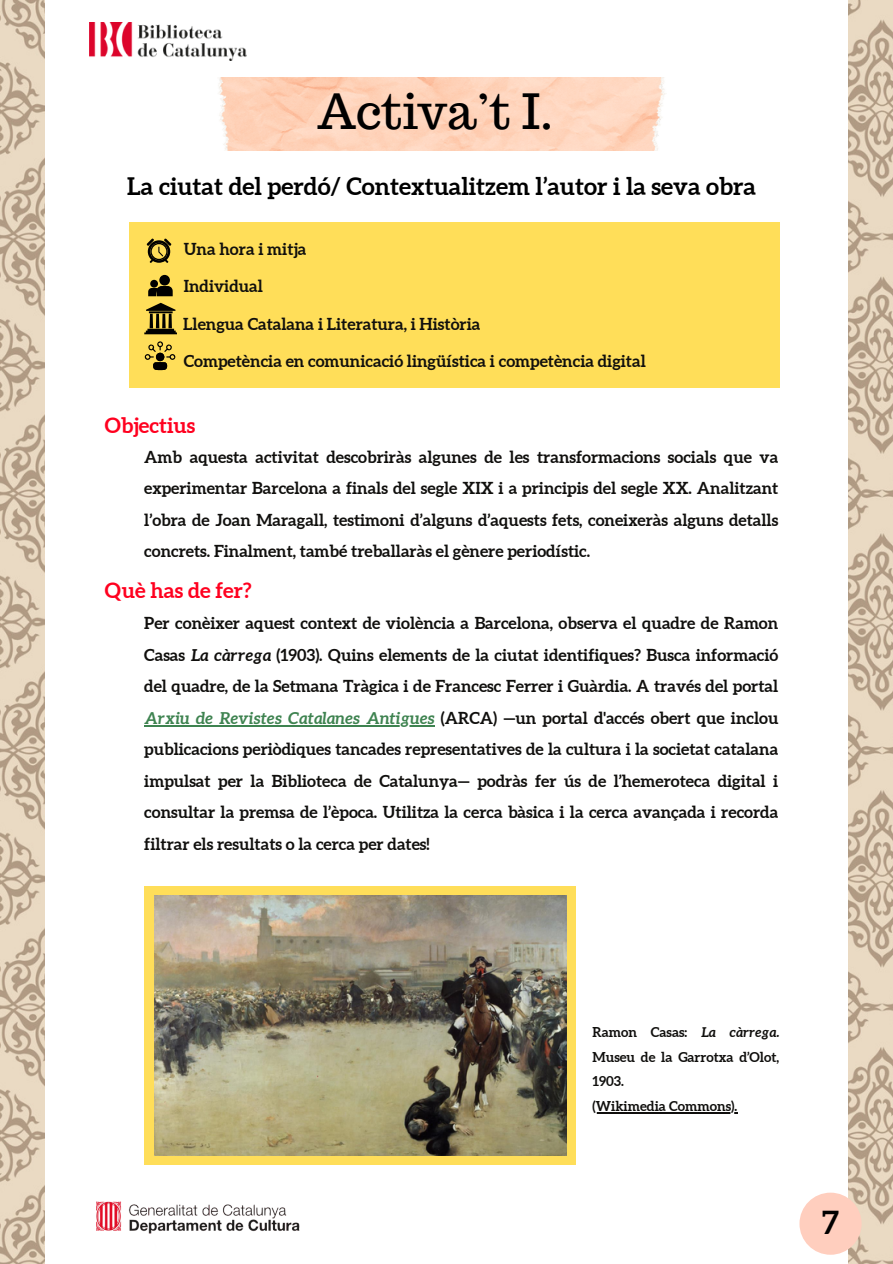
<style>
.page{position:relative;width:893px;height:1264px;background:#fff}
.page>*{position:absolute;margin:0;border:0;box-sizing:border-box;transform-origin:0 0}
.t1{font:47.55px "Trocchi";color:#000}
.t2{font:700 31.65px "Aleo";color:#000}
.t3{font:700 24.15px "Aleo";color:#000}
.t4{font:700 21.15px "Aleo";color:#ff001f}
.t5{font:700 16.5px/31.5px "Aleo";color:#100f0d;text-align:justify}
.t6{font:700 13.65px/24.8px "Aleo";color:#100f0d;text-align:justify}
.s1{font-style:italic}
.s2{font-style:italic;color:#3e8350}
</style>
<div class="page">
<img style="left:0;top:0;width:892px;height:1263px">
<div style="left:45px;top:0;width:803px;height:1263px;background:#fff"></div>
<img style="left:218px;top:77px;width:448px;height:74px">
<div style="left:129px;top:222px;width:650px;height:166px;background:#ffde59"></div>
<div style="left:799px;top:1192px;width:62px;height:62px;background:#ffcebe;border-radius:50%"></div>
<img style="left:96px;top:1201px;width:204px;height:33px">
<img style="left:89px;top:22px;width:158px;height:38px">
<div style="left:144px;top:886px;width:431px;height:278px;background:#ffde59"></div>
<img style="left:154px;top:895px;width:412px;height:260px">
<svg style="left:147px;top:238px;width:24px;height:25px"></svg>
<div style="left:150px;top:280px;width:8px;height:7px;background:#000;border-radius:50%"></div>
<svg style="left:148px;top:286px;width:25px;height:10px"></svg>
<div style="left:159px;top:275px;width:11px;height:10px;background:#000;border-radius:50%"></div>
<svg style="left:145px;top:341px;width:30px;height:29px"></svg>
<svg style="left:144px;top:303px;width:33px;height:31px"></svg>
<hr style="left:144px;top:725px;width:291px;height:1px;background:#3e8350">
<hr style="left:592px;top:1112px;width:145px;height:1px;background:#100f0d">
<p class="t1" style="left:317px;top:80px;width:237px">Activa’t I.</p>
<p class="t3" style="left:127px;top:172px;width:630px">La ciutat del perdó/ Contextualitzem l’autor i la seva obra</p>
<p class="t5" style="left:184px;top:233px;width:124px">Una hora i mitja</p>
<p class="t5" style="left:184px;top:270px;width:81px">Individual</p>
<p class="t5" style="left:183px;top:308px;width:298px">Llengua Catalana i Literatura, i Història</p>
<p class="t5" style="left:184px;top:345px;width:463px">Competència en comunicació lingüística i competència digital</p>
<p class="t4" style="left:105px;top:413px;width:92px">Objectius</p>
<p class="t5" style="left:144px;top:441px;width:635px">Amb aquesta activitat descobriràs algunes de les transformacions socials que va experimentar Barcelona a finals del segle XIX i a principis del segle XX. Analitzant l’obra de Joan Maragall, testimoni d’alguns d’aquests fets, coneixeràs alguns detalls concrets. Finalment, també treballaràs el gènere periodístic.</p>
<p class="t4" style="left:105px;top:578px;width:148px">Què has de fer?</p>
<p class="t5" style="left:144px;top:607px;width:635px">Per conèixer aquest context de violència a Barcelona, observa el quadre de Ramon Casas <span class="s1">La càrrega</span> (1903). Quins elements de la ciutat identifiques? Busca informació del quadre, de la Setmana Tràgica i de Francesc Ferrer i Guàrdia. A través del portal <span class="s2">Arxiu de Revistes Catalanes Antigues</span> (ARCA) —un portal d'accés obert que inclou publicacions periòdiques tancades representatives de la cultura i la societat catalana impulsat per la Biblioteca de Catalunya— podràs fer ús de l’hemeroteca digital i consultar la premsa de l’època. Utilitza la cerca bàsica i la cerca avançada i recorda filtrar els resultats o la cerca per dates!</p>
<p class="t6" style="left:592px;top:1019px;width:188px">Ramon Casas: <span class="s1">La càrrega.<br></span>Museu de la Garrotxa d’Olot, 1903.</p>
<p class="t6" style="left:592px;top:1093px;width:146px">(Wikimedia Commons).</p>
<p class="t2" style="left:822px;top:1204px;width:19px">7</p>
</div>
